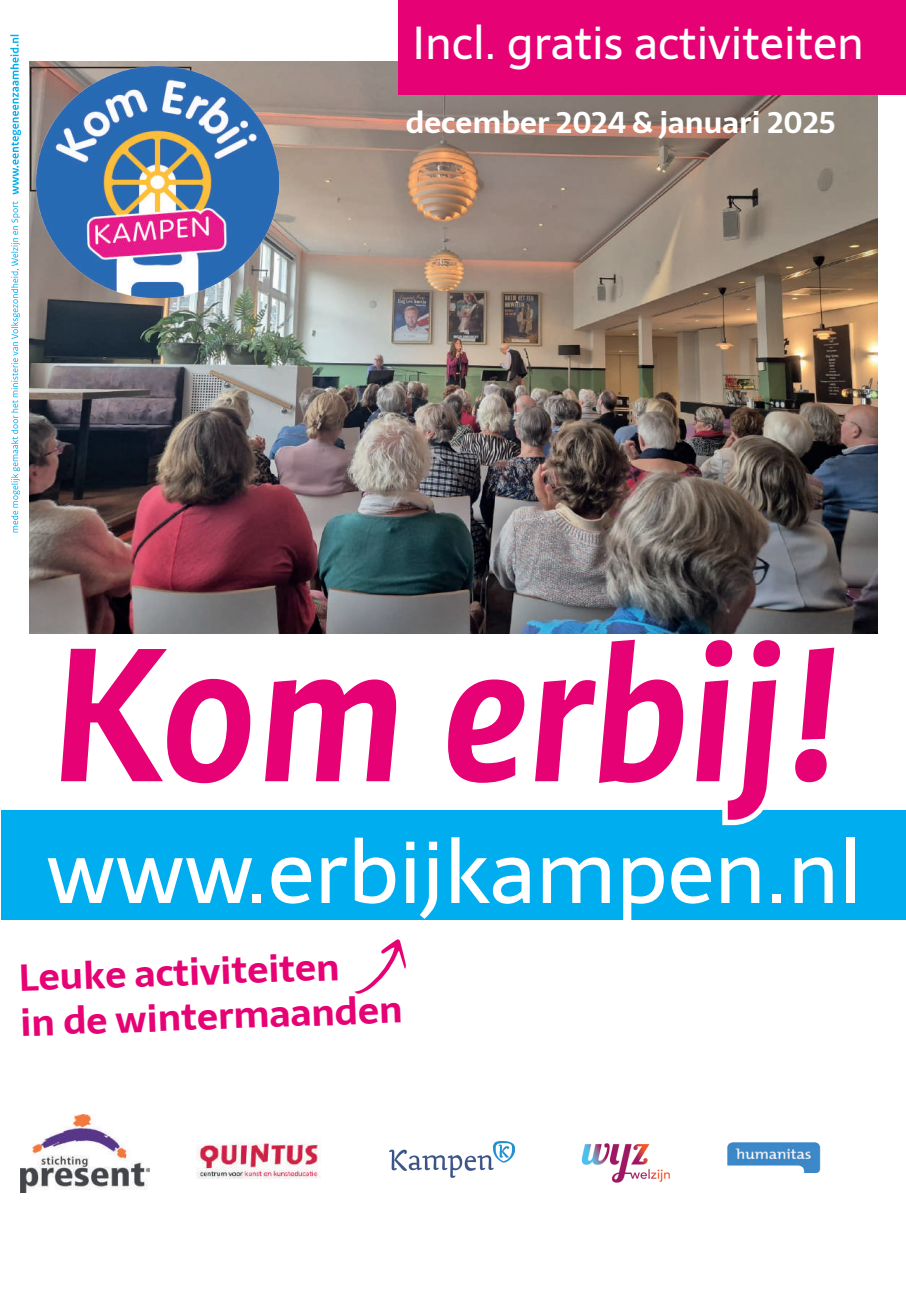
<style>
.page{position:relative;width:906px;height:1289px;background:#fff}
.page>*{position:absolute;margin:0;border:0;box-sizing:border-box;transform-origin:0 0}
.t1{font:87px "Sarala";color:#fff}
.t2{font:45px "Sarala";color:#fff}
.t3{font:700 37.5px/45px "Sarala";color:#e60275}
.t4{font:700 30px "Sarala";color:#fff}
</style>
<div class="page">
<div style="left:1px;top:810px;width:905px;height:110px;background:#00aeef"></div>
<img style="left:30px;top:61px;width:847px;height:573px">
<svg style="left:10px;top:35px;width:11px;height:160px"></svg>
<svg style="left:11px;top:201px;width:9px;height:331px"></svg>
<svg style="left:52px;top:631px;width:791px;height:195px"></svg>
<svg style="left:61px;top:639px;width:773px;height:180px"></svg>
<div style="left:398px;top:0;width:508px;height:94px;background:#e60275"></div>
<img style="left:389px;top:1141px;width:126px;height:36px">
<img style="left:197px;top:1143px;width:124px;height:36px">
<img style="left:727px;top:1142px;width:94px;height:30px">
<img style="left:581px;top:1143px;width:89px;height:40px">
<img style="left:21px;top:1114px;width:129px;height:78px">
<svg style="left:354px;top:939px;width:52px;height:55px"></svg>
<img style="left:36px;top:67px;width:243px;height:230px">
<p class="t2" style="left:412px;top:9px;width:453px">Incl. gratis activiteiten</p>
<p class="t4" style="left:406px;top:98px;width:431px">december 2024 &amp; januari 2025</p>
<h1 class="t1" style="left:46px;top:805px;width:817px">www.erbijkampen.nl</h1>
<p class="t3" style="left:18px;top:955px;width:384px;rotate:-2deg">Leuke activiteiten<br>in de wintermaanden</p>
</div>
